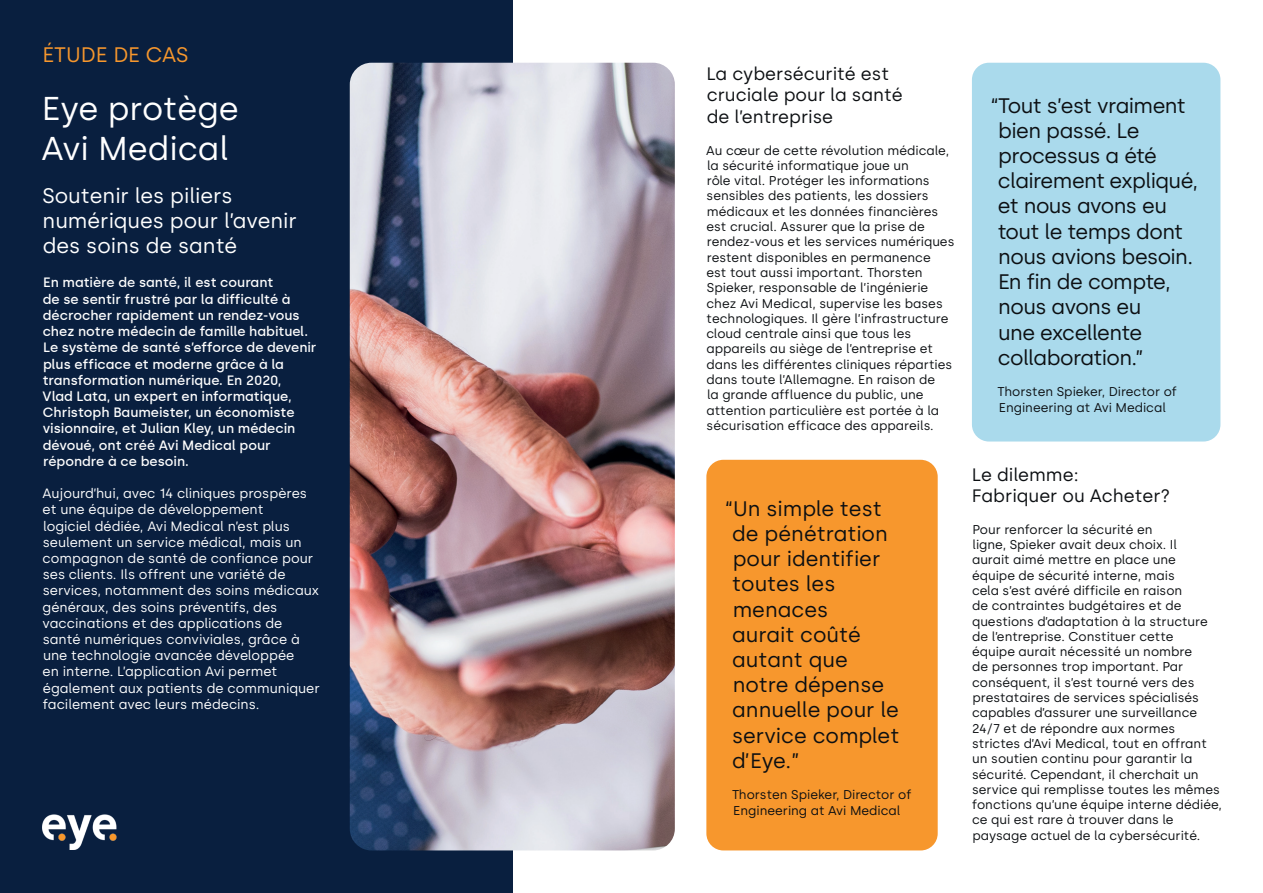
<style>
.page{position:relative;width:1263px;height:893px;background:#fff}
.page>*{position:absolute;margin:0;border:0;box-sizing:border-box;transform-origin:0 0}
.t1{font:33px/39.6px "Silka";color:#fff}
.t2{font:21px/25.2px "Silka";letter-spacing:-.025em;color:#0c0f12}
.t3{font:21px/25.2px "Silka";color:#0c0f12}
.t4{font:21px/25.2px "Silka";color:#fff}
.t5{font:21px "Silka";color:#f7972d}
.t6{font:18px/21.6px "Silka";color:#0c0f12}
.t7{font:13.5px/16.2px "Silka";color:#fff}
.t8{font:500 13.5px/16.2px "Silka";color:#fff}
.t9{font:12.75px/15.3px "Silka";color:#0c0f12}
</style>
<div class="page">
<div style="left:0;top:0;width:512px;height:893px;background:#091f3f"></div>
<img style="left:43px;top:814px;width:74px;height:36px">
<img style="left:350px;top:63px;width:325px;height:787px">
<div style="left:706px;top:460px;width:232px;height:390px;background:#f7972d;border-radius:17px"></div>
<div style="left:972px;top:63px;width:248px;height:378px;background:#aadaec;border-radius:17px"></div>
<h2 class="t5" style="left:42px;top:43px;width:148px">ÉTUDE DE CAS</h2>
<h1 class="t1" style="left:41px;top:89px;width:199px">Eye protège<br>Avi Medical</h1>
<h2 class="t4" style="left:42px;top:183px;width:256px">Soutenir les piliers numériques pour l’avenir des soins de santé</h2>
<p class="t8" style="left:43px;top:275px;width:275px">En matière de santé, il est courant<br>de se sentir frustré par la difficulté à décrocher rapidement un rendez-vous chez notre médecin de famille habituel.<br>Le système de santé s’efforce de devenir plus efficace et moderne grâce à la transformation numérique. En 2020,<br>Vlad Lata, un expert en informatique, Christoph Baumeister, un économiste visionnaire, et Julian Kley, un médecin dévoué, ont créé Avi Medical pour répondre à ce besoin.</p>
<p class="t7" style="left:42px;top:485px;width:279px">Aujourd’hui, avec 14 cliniques prospères et une équipe de développement<br>logiciel dédiée, Avi Medical n’est plus seulement un service médical, mais un compagnon de santé de confiance pour ses clients. Ils offrent une variété de services, notamment des soins médicaux généraux, des soins préventifs, des vaccinations et des applications de santé numériques conviviales, grâce à une technologie avancée développée<br>en interne. L’application Avi permet également aux patients de communiquer facilement avec leurs médecins.</p>
<h3 class="t6" style="left:706px;top:63px;width:198px">La cybersécurité est cruciale pour la santé de l’entreprise</h3>
<p class="t9" style="left:706px;top:142px;width:250px">Au cœur de cette révolution médicale, la sécurité informatique joue un<br>rôle vital. Protéger les informations sensibles des patients, les dossiers médicaux et les données financières est crucial. Assurer que la prise de rendez-vous et les services numériques restent disponibles en permanence<br>est tout aussi important. Thorsten Spieker, responsable de l’ingénierie chez Avi Medical, supervise les bases technologiques. Il gère l’infrastructure cloud centrale ainsi que tous les appareils au siège de l’entreprise et dans les différentes cliniques réparties dans toute l’Allemagne. En raison de<br>la grande affluence du public, une attention particulière est portée à la sécurisation efficace des appareils.</p>
<h2 class="t3" style="left:732px;top:496px;width:169px;text-indent:-7px">“Un simple test de pénétration pour identifier toutes les menaces<br>aurait coûté autant que notre dépense annuelle pour le service complet d’Eye.”</h2>
<p class="t9" style="left:732px;top:787px;width:181px">Thorsten Spieker, Director of<br>Engineering at Avi Medical</p>
<h2 class="t2" style="left:998px;top:93px;width:202px;text-indent:-7px">“Tout s’est vraiment bien passé. Le processus a été clairement expliqué, et nous avons eu tout le temps dont nous avions besoin.<br>En fin de compte, nous avons eu<br>une excellente collaboration.”</h2>
<p class="t9" style="left:997px;top:384px;width:181px">Thorsten Spieker, Director of<br>Engineering at Avi Medical</p>
<h3 class="t6" style="left:972px;top:463px;width:200px">Le dilemme:<br>Fabriquer ou Acheter?</h3>
<p class="t9" style="left:972px;top:522px;width:251px">Pour renforcer la sécurité en<br>ligne, Spieker avait deux choix. Il<br>aurait aimé mettre en place une équipe de sécurité interne, mais<br>cela s’est avéré difficile en raison<br>de contraintes budgétaires et de questions d’adaptation à la structure de l’entreprise. Constituer cette<br>équipe aurait nécessité un nombre<br>de personnes trop important. Par conséquent, il s’est tourné vers des prestataires de services spécialisés capables d’assurer une surveillance 24/7 et de répondre aux normes strictes d’Avi Medical, tout en offrant un soutien continu pour garantir la sécurité. Cependant, il cherchait un service qui remplisse toutes les mêmes fonctions qu’une équipe interne dédiée, ce qui est rare à trouver dans le paysage actuel de la cybersécurité.</p>
</div>
